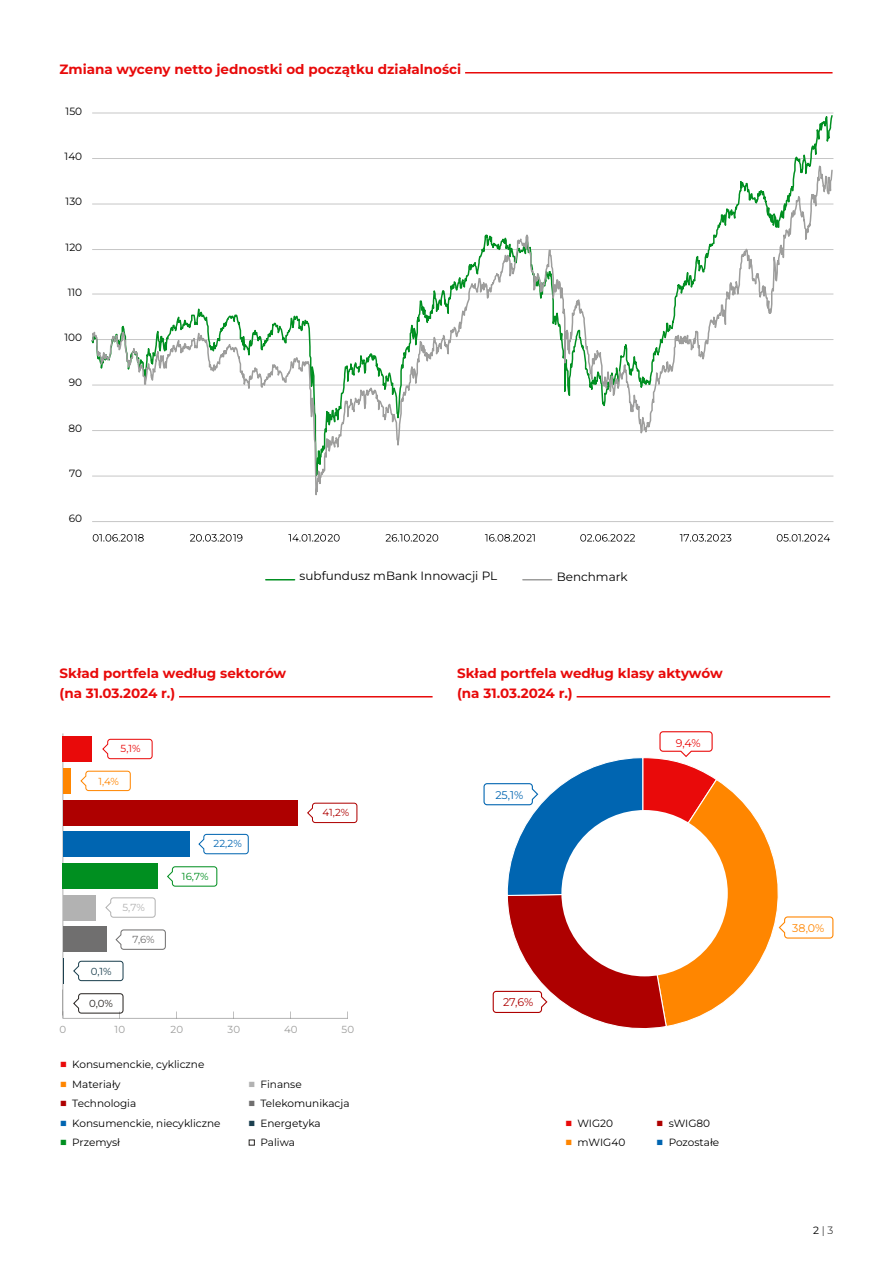
<style>
.page{position:relative;width:893px;height:1263px;background:#fff}
.page>*{position:absolute;margin:0;border:0;box-sizing:border-box;transform-origin:0 0}
.h3-t{font:700 13.5px "Montserrat";color:#e80a0a}
.tabela-inw{font:12px "Montserrat";color:#000}
.t1{font:11.1px "Montserrat";color:#0065b1}
.t2{font:11.1px "Montserrat";color:#ae0000}
.t3{font:11.1px "Montserrat";color:#ff8600}
.t4{font:11.1px "Montserrat";color:#e90a0a}
.tabela-inw-2{font:10.5px "Montserrat";color:#000}
.t5{font:300 10.5px "Montserrat";color:#000}
.t6{font:10.2px "Montserrat";color:#9d9d9c}
.t7{font:10.2px "Montserrat";color:#008f20}
.t8{font:10.2px "Montserrat";color:#0065b1}
.t9{font:10.2px "Montserrat";color:#ae0000}
.t10{font:10.2px "Montserrat";color:#2a2623}
.t11{font:10.2px "Montserrat";color:#1c404f}
.t12{font:10.2px "Montserrat";color:#706f6f}
.t13{font:10.2px "Montserrat";color:#b2b2b2}
.t14{font:10.2px "Montserrat";color:#ff8600}
.t15{font:10.2px "Montserrat";color:#e90a0a}
.s1{font-size:13.5px;color:#e90a0a}
.s2{font-size:13.5px;color:#ff8600}
.s3{font-size:13.5px;color:#ae0000}
.s4{font-size:13.5px;color:#0065b1}
.s5{font-size:13.5px;color:#008f20}
.s6{font-size:13.5px;color:#b2b2b2}
.s7{font-size:13.5px;color:#706f6f}
.s8{font-size:13.5px;color:#1c404f}
.s9{font-size:13.5px;color:#292624}
.s10{font-weight:400}
</style>
<div class="page">
<svg style="left:266px;top:579px;width:29px;height:1px"></svg>
<svg style="left:523px;top:579px;width:29px;height:1px"></svg>
<hr style="left:465px;top:72px;width:367px;height:2px;background:#e80a0a">
<hr style="left:577px;top:696px;width:253px;height:1px;background:#e80a0a">
<hr style="left:179px;top:696px;width:254px;height:1px;background:#e80a0a">
<svg style="left:102px;top:738px;width:51px;height:22px"></svg>
<svg style="left:80px;top:770px;width:51px;height:22px"></svg>
<svg style="left:307px;top:802px;width:51px;height:21px"></svg>
<svg style="left:198px;top:833px;width:51px;height:22px"></svg>
<svg style="left:167px;top:866px;width:51px;height:21px"></svg>
<svg style="left:105px;top:897px;width:51px;height:21px"></svg>
<svg style="left:115px;top:929px;width:51px;height:21px"></svg>
<svg style="left:73px;top:993px;width:51px;height:21px"></svg>
<svg style="left:73px;top:960px;width:51px;height:22px"></svg>
<hr style="left:63px;top:1018px;width:285px;height:1px;background:#b3b3b3">
<hr style="left:63px;top:733px;width:1px;height:285px;background:#b3b3b3">
<svg style="left:63px;top:958px;width:1px;height:25px"></svg>
<div style="left:63px;top:926px;width:43px;height:26px;background:#706f6f"></div>
<div style="left:63px;top:895px;width:32px;height:25px;background:#b2b2b2"></div>
<div style="left:63px;top:863px;width:95px;height:25px;background:#008f20"></div>
<div style="left:63px;top:831px;width:126px;height:26px;background:#0065b1"></div>
<div style="left:63px;top:800px;width:235px;height:25px;background:#ae0000"></div>
<div style="left:63px;top:768px;width:8px;height:26px;background:#ff8600"></div>
<div style="left:63px;top:737px;width:29px;height:25px;background:#e90a0a"></div>
<svg style="left:483px;top:731px;width:350px;height:298px"></svg>
<div style="left:561px;top:810px;width:167px;height:166px;background:#fff;border-radius:50%"></div>
<svg style="left:92px;top:112px;width:742px;height:17px"></svg>
<svg style="left:91px;top:129px;width:743px;height:412px"></svg>
<svg style="left:93px;top:534px;width:51px;height:8px"></svg>
<svg style="left:190px;top:534px;width:52px;height:8px"></svg>
<svg style="left:288px;top:534px;width:52px;height:8px"></svg>
<svg style="left:385px;top:534px;width:53px;height:8px"></svg>
<svg style="left:485px;top:534px;width:50px;height:8px"></svg>
<svg style="left:580px;top:534px;width:55px;height:8px"></svg>
<svg style="left:680px;top:534px;width:51px;height:8px"></svg>
<svg style="left:777px;top:534px;width:53px;height:8px"></svg>
<p class="h3-t" style="left:60px;top:59px;width:403px">Zmiana wyceny netto jednostki od początku działalności</p>
<p class="tabela-inw-2" style="left:66px;top:104px;width:18px">150</p>
<p class="tabela-inw-2" style="left:65px;top:150px;width:19px">140</p>
<p class="tabela-inw-2" style="left:66px;top:195px;width:18px">130</p>
<p class="tabela-inw-2" style="left:66px;top:240px;width:18px">120</p>
<p class="tabela-inw-2" style="left:68px;top:285px;width:16px">110</p>
<p class="tabela-inw-2" style="left:65px;top:330px;width:19px">100</p>
<p class="tabela-inw-2" style="left:69px;top:376px;width:15px">90</p>
<p class="tabela-inw-2" style="left:69px;top:421px;width:15px">80</p>
<p class="tabela-inw-2" style="left:69px;top:466px;width:14px">70</p>
<p class="tabela-inw-2" style="left:69px;top:511px;width:15px">60</p>
<p class="tabela-inw" style="left:300px;top:568px;width:199px">subfundusz mBank Innowacji PL</p>
<p class="tabela-inw" style="left:557px;top:568px;width:72px">Benchmark</p>
<p class="h3-t" style="left:60px;top:663px;width:228px">Skład portfela według sektorów</p>
<p class="h3-t" style="left:60px;top:683px;width:117px">(na 31.03.2024 r.)</p>
<p class="t15" style="left:121px;top:742px;width:21px">5,1%</p>
<p class="t14" style="left:98px;top:774px;width:22px">1,4%</p>
<p class="t13" style="left:123px;top:901px;width:24px">5,7%</p>
<p class="t11" style="left:91px;top:964px;width:22px">0,1%</p>
<p class="t10" style="left:89px;top:997px;width:25px">0,0%</p>
<p class="t12" style="left:133px;top:932px;width:23px">7,6%</p>
<p class="t8" style="left:214px;top:837px;width:30px">22,2%</p>
<p class="t7" style="left:182px;top:870px;width:28px">16,7%</p>
<p class="t9" style="left:323px;top:806px;width:28px">41,2%</p>
<p class="h3-t" style="left:457px;top:663px;width:267px">Skład portfela według klasy aktywów</p>
<p class="h3-t" style="left:457px;top:683px;width:117px">(na 31.03.2024 r.)</p>
<p class="t1" style="left:495px;top:788px;width:29px">25,1%</p>
<p class="t2" style="left:503px;top:995px;width:32px">27,6%</p>
<p class="t4" style="left:676px;top:736px;width:27px">9,4%</p>
<p class="t6" style="left:60px;top:1022px;width:8px">0</p>
<p class="t6" style="left:115px;top:1022px;width:12px">10</p>
<p class="t6" style="left:171px;top:1022px;width:14px">20</p>
<p class="t6" style="left:228px;top:1022px;width:14px">30</p>
<p class="t6" style="left:284px;top:1022px;width:15px">40</p>
<p class="t6" style="left:342px;top:1022px;width:14px">50</p>
<p class="tabela-inw-2" style="left:60px;top:1057px;width:146px"><span class="s1">■</span> Konsumenckie, cykliczne</p>
<p class="tabela-inw-2" style="left:60px;top:1077px;width:63px"><span class="s2">■</span> Materiały</p>
<p class="tabela-inw-2" style="left:60px;top:1096px;width:78px"><span class="s3">■</span> Technologia</p>
<p class="tabela-inw-2" style="left:60px;top:1116px;width:163px"><span class="s4">■</span> Konsumenckie, niecykliczne</p>
<p class="tabela-inw-2" style="left:60px;top:1135px;width:62px"><span class="s5">■</span> Przemysł</p>
<p class="tabela-inw-2" style="left:248px;top:1077px;width:56px"><span class="s6">■</span> Finanse</p>
<p class="tabela-inw-2" style="left:248px;top:1096px;width:103px"><span class="s7">■</span> Telekomunikacja</p>
<p class="tabela-inw-2" style="left:248px;top:1116px;width:75px"><span class="s8">■</span> Energetyka</p>
<p class="tabela-inw-2" style="left:248px;top:1135px;width:49px"><span class="s9">■</span> Paliwa</p>
<p class="tabela-inw-2" style="left:565px;top:1116px;width:50px"><span class="s1">■</span> WIG20</p>
<p class="tabela-inw-2" style="left:565px;top:1135px;width:62px"><span class="s2">■</span> mWIG40</p>
<p class="tabela-inw-2" style="left:656px;top:1116px;width:56px"><span class="s3">■</span> sWIG80</p>
<p class="tabela-inw-2" style="left:656px;top:1135px;width:65px"><span class="s4">■</span> Pozostałe</p>
<p class="t3" style="left:792px;top:920px;width:34px">38,0%</p>
<p class="t5" style="left:813px;top:1223px;width:22px"><span class="s10">2</span> | 3</p>
</div>
